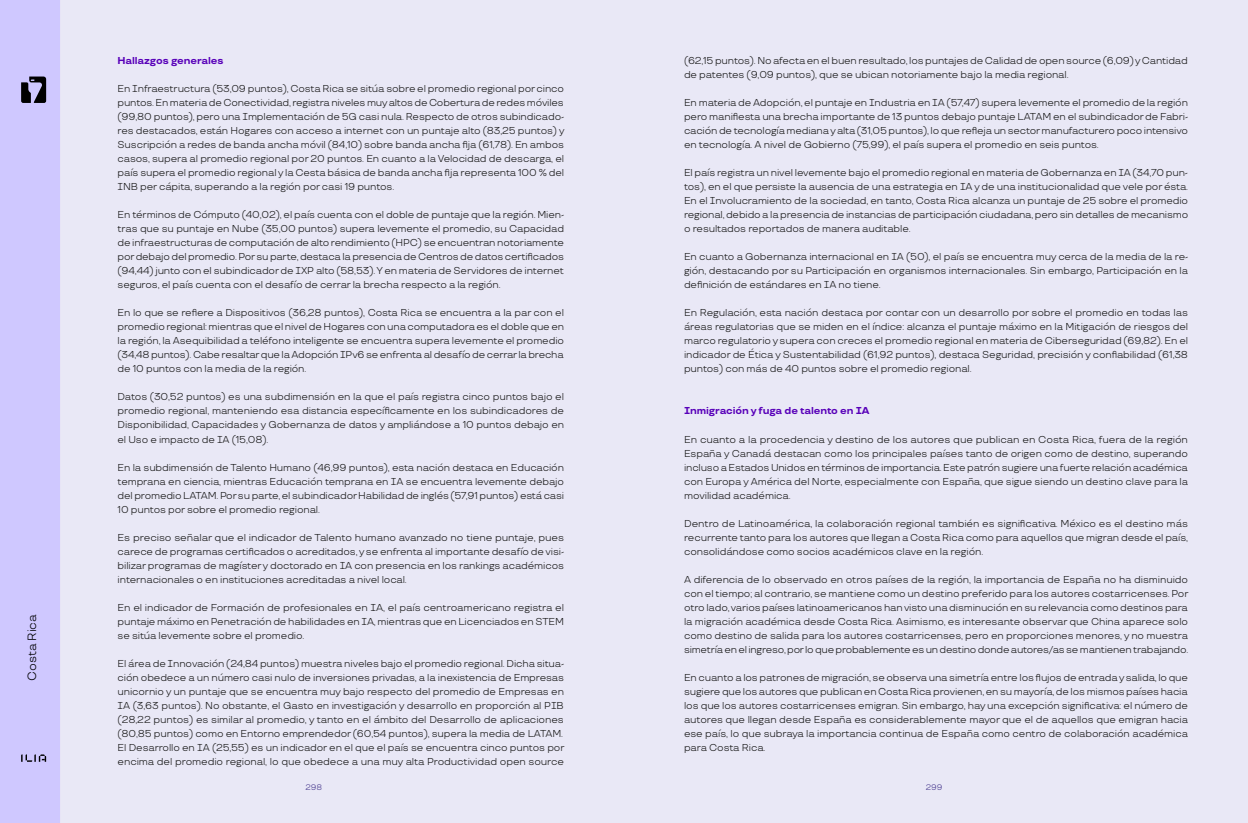
<style>
.page{position:relative;width:1248px;height:823px;background:#fff}
.page>*{position:absolute;margin:0;border:0;box-sizing:border-box;transform-origin:0 0}
.t1{font:12px "TT Travels";color:#000}
.t2{font:10px/14px "TT Travels";letter-spacing:-.015em;color:#181818;text-align:justify}
.t3{font:700 10px "TT Travels";letter-spacing:-.01em;color:#5800b9}
.t4{font:8px "TT Travels";color:#45368c}
</style>
<div class="page">
<div style="left:60px;top:0;width:1187px;height:822px;background:#e9e8f6"></div>
<div style="left:0;top:0;width:60px;height:822px;background:#cfc8ff"></div>
<svg style="left:21px;top:754px;width:25px;height:7px"></svg>
<svg style="left:21px;top:76px;width:25px;height:27px"></svg>
<p class="t1" style="left:25px;top:680px;width:68px;rotate:-90deg">Costa Rica</p>
<p class="t3" style="left:118px;top:54px;width:107px">Hallazgos generales</p>
<p class="t2" style="left:118px;top:82px;width:448px">En Infraestructura (53,09 puntos), Costa Rica se sitúa sobre el promedio regional por cinco puntos. En materia de Conectividad, registra niveles muy altos de Cobertura de redes móviles (99,80 puntos), pero una Implementación de 5G casi nula. Respecto de otros subindicado&shy;res destacados, están Hogares con acceso a internet con un puntaje alto (83,25 puntos) y Suscripción a redes de banda ancha móvil (84,10) sobre banda ancha fija (61,78). En ambos casos, supera al promedio regional por 20 puntos. En cuanto a la Velocidad de descarga, el país supera el promedio regional y la Cesta básica de banda ancha fija representa 100 % del INB per cápita, superando a la región por casi 19 puntos.</p>
<p class="t2" style="left:118px;top:208px;width:448px">En términos de Cómputo (40,02), el país cuenta con el doble de puntaje que la región. Mien&shy;tras que su puntaje en Nube (35,00 puntos) supera levemente el promedio, su Capacidad de infraestructuras de computación de alto rendimiento (HPC) se encuentran notoriamente por debajo del promedio. Por su parte, destaca la presencia de Centros de datos certificados (94,44) junto con el subindicador de IXP alto (58,53). Y en materia de Servidores de internet seguros, el país cuenta con el desafío de cerrar la brecha respecto a la región.</p>
<p class="t2" style="left:118px;top:306px;width:448px">En lo que se refiere a Dispositivos (36,28 puntos), Costa Rica se encuentra a la par con el promedio regional: mientras que el nivel de Hogares con una computadora es el doble que en la región, la Asequibilidad a teléfono inteligente se encuentra supera levemente el promedio (34,48 puntos). Cabe resaltar que la Adopción IPv6 se enfrenta al desafío de cerrar la brecha de 10 puntos con la media de la región.</p>
<p class="t2" style="left:118px;top:390px;width:448px">Datos (30,52 puntos) es una subdimensión en la que el país registra cinco puntos bajo el promedio regional, manteniendo esa distancia específicamente en los subindicadores de Disponibilidad, Capacidades y Gobernanza de datos y ampliándose a 10 puntos debajo en el Uso e impacto de IA (15,08).</p>
<p class="t2" style="left:118px;top:460px;width:448px">En la subdimensión de Talento Humano (46,99 puntos), esta nación destaca en Educación temprana en ciencia, mientras Educación temprana en IA se encuentra levemente debajo del promedio LATAM. Por su parte, el subindicador Habilidad de inglés (57,91 puntos) está casi 10 puntos por sobre el promedio regional.</p>
<p class="t2" style="left:118px;top:530px;width:448px">Es preciso señalar que el indicador de Talento humano avanzado no tiene puntaje, pues carece de programas certificados o acreditados, y se enfrenta al importante desafío de visi&shy;bilizar programas de magíster y doctorado en IA con presencia en los rankings académicos internacionales o en instituciones acreditadas a nivel local.</p>
<p class="t2" style="left:118px;top:600px;width:448px">En el indicador de Formación de profesionales en IA, el país centroamericano registra el puntaje máximo en Penetración de habilidades en IA, mientras que en Licenciados en STEM se sitúa levemente sobre el promedio.</p>
<p class="t2" style="left:118px;top:656px;width:448px;text-align:left">El área de Innovación (24,84 puntos) muestra niveles bajo el promedio regional. Dicha situa&shy;ción obedece a un número casi nulo de inversiones privadas, a la inexistencia de Empresas unicornio y un puntaje que se encuentra muy bajo respecto del promedio de Empresas en IA (3,63 puntos). No obstante, el Gasto en investigación y desarrollo en proporción al PIB (28,22 puntos) es similar al promedio, y tanto en el ámbito del Desarrollo de aplicaciones (80,85 puntos) como en Entorno emprendedor (60,54 puntos), supera la media de LATAM.<br>El Desarrollo en IA (25,55) es un indicador en el que el país se encuentra cinco puntos por encima del promedio regional, lo que obedece a una muy alta Productividad open source</p>
<p class="t2" style="left:684px;top:54px;width:505px">(62,15 puntos). No afecta en el buen resultado, los puntajes de Calidad de open source (6,09) y Cantidad de patentes (9,09 puntos), que se ubican notoriamente bajo la media regional.</p>
<p class="t2" style="left:684px;top:96px;width:505px">En materia de Adopción, el puntaje en Industria en IA (57,47) supera levemente el promedio de la región pero manifiesta una brecha importante de 13 puntos debajo puntaje LATAM en el subindicador de Fabri&shy;cación de tecnología mediana y alta (31,05 puntos), lo que refleja un sector manufacturero poco intensivo en tecnología. A nivel de Gobierno (75,99), el país supera el promedio en seis puntos.</p>
<p class="t2" style="left:684px;top:166px;width:505px">El país registra un nivel levemente bajo el promedio regional en materia de Gobernanza en IA (34,70 pun&shy;tos), en el que persiste la ausencia de una estrategia en IA y de una institucionalidad que vele por ésta.<br>En el Involucramiento de la sociedad, en tanto, Costa Rica alcanza un puntaje de 25 sobre el promedio regional, debido a la presencia de instancias de participación ciudadana, pero sin detalles de mecanismo o resultados reportados de manera auditable.</p>
<p class="t2" style="left:684px;top:250px;width:505px">En cuanto a Gobernanza internacional en IA (50), el país se encuentra muy cerca de la media de la re&shy;gión, destacando por su Participación en organismos internacionales. Sin embargo, Participación en la definición de estándares en IA no tiene.</p>
<p class="t2" style="left:684px;top:306px;width:505px">En Regulación, esta nación destaca por contar con un desarrollo por sobre el promedio en todas las áreas regulatorias que se miden en el índice: alcanza el puntaje máximo en la Mitigación de riesgos del marco regulatorio y supera con creces el promedio regional en materia de Ciberseguridad (69,82). En el indicador de Ética y Sustentabilidad (61,92 puntos), destaca Seguridad, precisión y confiabilidad (61,38 puntos) con más de 40 puntos sobre el promedio regional.</p>
<p class="t3" style="left:684px;top:404px;width:187px">Inmigración y fuga de talento en IA</p>
<p class="t2" style="left:684px;top:432px;width:505px">En cuanto a la procedencia y destino de los autores que publican en Costa Rica, fuera de la región España y Canadá destacan como los principales países tanto de origen como de destino, superando incluso a Estados Unidos en términos de importancia. Este patrón sugiere una fuerte relación académica con Europa y América del Norte, especialmente con España, que sigue siendo un destino clave para la movilidad académica.</p>
<p class="t2" style="left:684px;top:516px;width:505px">Dentro de Latinoamérica, la colaboración regional también es significativa. México es el destino más recurrente tanto para los autores que llegan a Costa Rica como para aquellos que migran desde el país, consolidándose como socios académicos clave en la región.</p>
<p class="t2" style="left:684px;top:572px;width:506px">A diferencia de lo observado en otros países de la región, la importancia de España no ha disminuido con el tiempo; al contrario, se mantiene como un destino preferido para los autores costarricenses. Por otro lado, varios países latinoamericanos han visto una disminución en su relevancia como destinos para la migración académica desde Costa Rica. Asimismo, es interesante observar que China aparece solo como destino de salida para los autores costarricenses, pero en proporciones menores, y no muestra simetría en el ingreso, por lo que probablemente es un destino donde autores/as se mantienen trabajando.</p>
<p class="t2" style="left:684px;top:670px;width:505px">En cuanto a los patrones de migración, se observa una simetría entre los flujos de entrada y salida, lo que sugiere que los autores que publican en Costa Rica provienen, en su mayoría, de los mismos países hacia los que los autores costarricenses emigran. Sin embargo, hay una excepción significativa: el número de autores que llegan desde España es considerablemente mayor que el de aquellos que emigran hacia ese país, lo que subraya la importancia continua de España como centro de colaboración académica para Costa Rica.</p>
<p class="t4" style="left:305px;top:781px;width:18px">298</p>
<p class="t4" style="left:925px;top:781px;width:18px">299</p>
</div>
